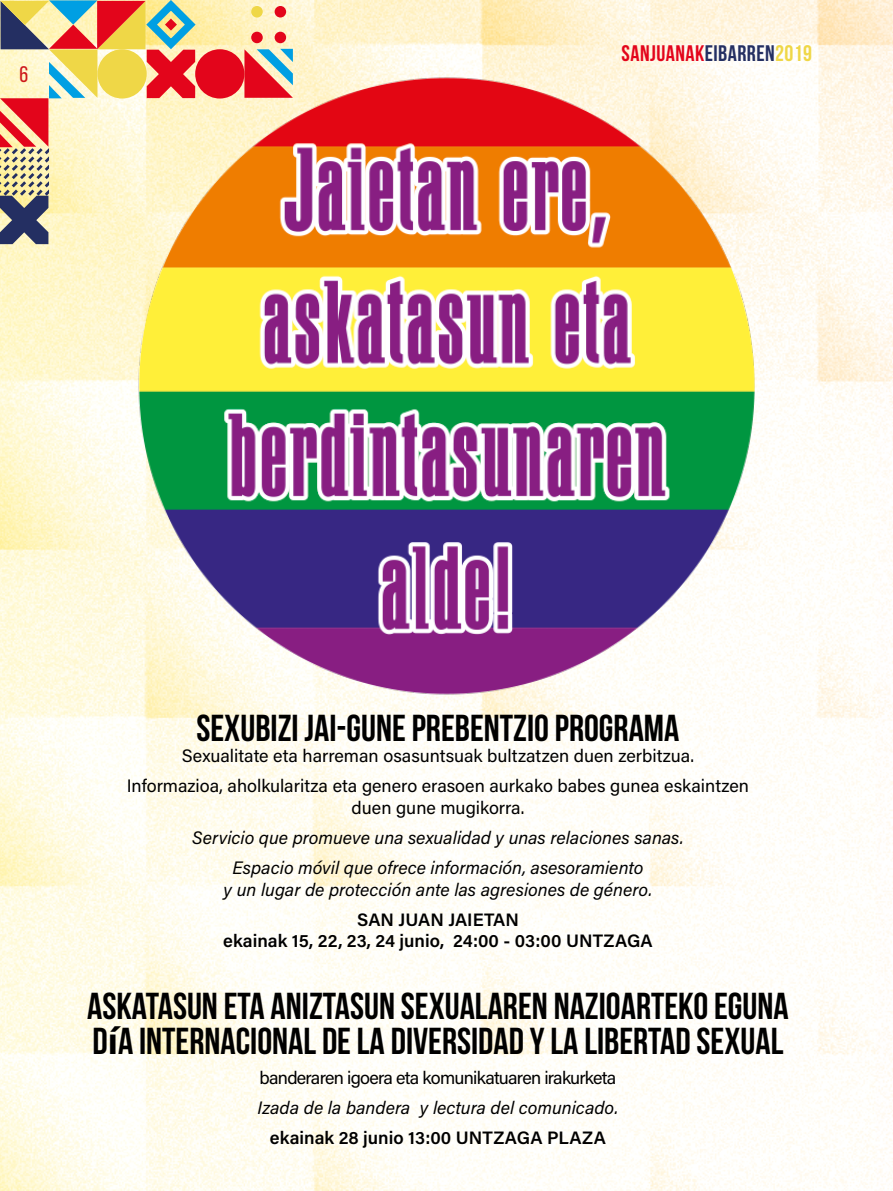
<style>
.page{position:relative;width:893px;height:1191px;background:#fff}
.page>*{position:absolute;margin:0;border:0;box-sizing:border-box;transform-origin:0 0}
.t1{font:700 37.5px/35.5px "Bebas Neue";color:#000}
.t2{font:700 22.5px "Bebas Neue";letter-spacing:.02em;color:#e3051b}
.t3{font:22.5px "Bebas Neue";color:#cd171a}
.t4{font:italic 18px/30.2px "Acumin Pro";color:#000;text-align:center}
.t5{font:18px/30.2px "Acumin Pro";color:#000;text-align:center}
.t6{font:600 18px/21.6px "Acumin Pro";color:#000;text-align:center}
.t7{font:18px "Acumin Pro";letter-spacing:-.04em;color:#000}
.s1{color:#242f62}
.s2{color:#efd747}
.s3{font-family:"Acumin Pro"}
</style>
<div class="page">
<img style="left:0;top:0;width:892px;height:1191px">
<div style="left:251px;top:6px;width:12px;height:12px;background:#efd747;border-radius:50%"></div>
<div style="left:251px;top:32px;width:12px;height:11px;background:#e3051b;border-radius:50%"></div>
<div style="left:275px;top:6px;width:11px;height:12px;background:#e3051b;border-radius:50%"></div>
<div style="left:275px;top:32px;width:11px;height:11px;background:#e3051b;border-radius:50%"></div>
<svg style="left:0;top:0;width:201px;height:244px"></svg>
<img style="left:98px;top:43px;width:680px;height:662px">
<hr style="left:892px;top:0;width:1px;height:1191px;background:#a1daf8">
<p class="t3" style="left:19px;top:62px;width:10px">6</p>
<p class="t2" style="left:622px;top:41px;width:192px">SANJUANAK<span class="s1">EIBARREN</span><span class="s2">2019</span></p>
<h1 class="t1" style="left:196px;top:709px;width:484px">SEXUBIZI JAI-GUNE PREBENTZIO PROGRAMA</h1>
<p class="t5" style="left:127px;top:740px;width:624px">Sexualitate eta harreman osasuntsuak bultzatzen duen zerbitzua.<br>Informazioa, aholkularitza eta genero erasoen aurkako babes gunea eskaintzen</p>
<p class="t5" style="left:352px;top:792px;width:174px">duen gune mugikorra.</p>
<p class="t4" style="left:192px;top:822px;width:493px">Servicio que promueve una sexualidad y unas relaciones sanas.<br>Espacio móvil que ofrece información, asesoramiento</p>
<p class="t4" style="left:224px;top:873px;width:430px">y un lugar de protección ante las agresiones de género.</p>
<p class="t6" style="left:223px;top:908px;width:431px">SAN JUAN JAIETAN<br>ekainak 15, 22, 23, 24 junio, 24:00 - 03:00 UNTZAGA</p>
<h1 class="t1" style="left:87px;top:987px;width:703px">ASKATASUN ETA ANIZTASUN SEXUALAREN NAZIOARTEKO EGUNA<br>D<span class="s3">í</span>A INTERNACIONAL DE LA DIVERSIDAD Y LA LIBERTAD SEXUAL</h1>
<p class="t7" style="left:260px;top:1065px;width:358px">banderaren igoera eta komunikatuaren irakurketa</p>
<p class="t4" style="left:258px;top:1092px;width:362px">Izada de la bandera y lectura del comunicado.</p>
<p class="t6" style="left:270px;top:1126px;width:337px">ekainak 28 junio 13:00 UNTZAGA PLAZA</p>
</div>
